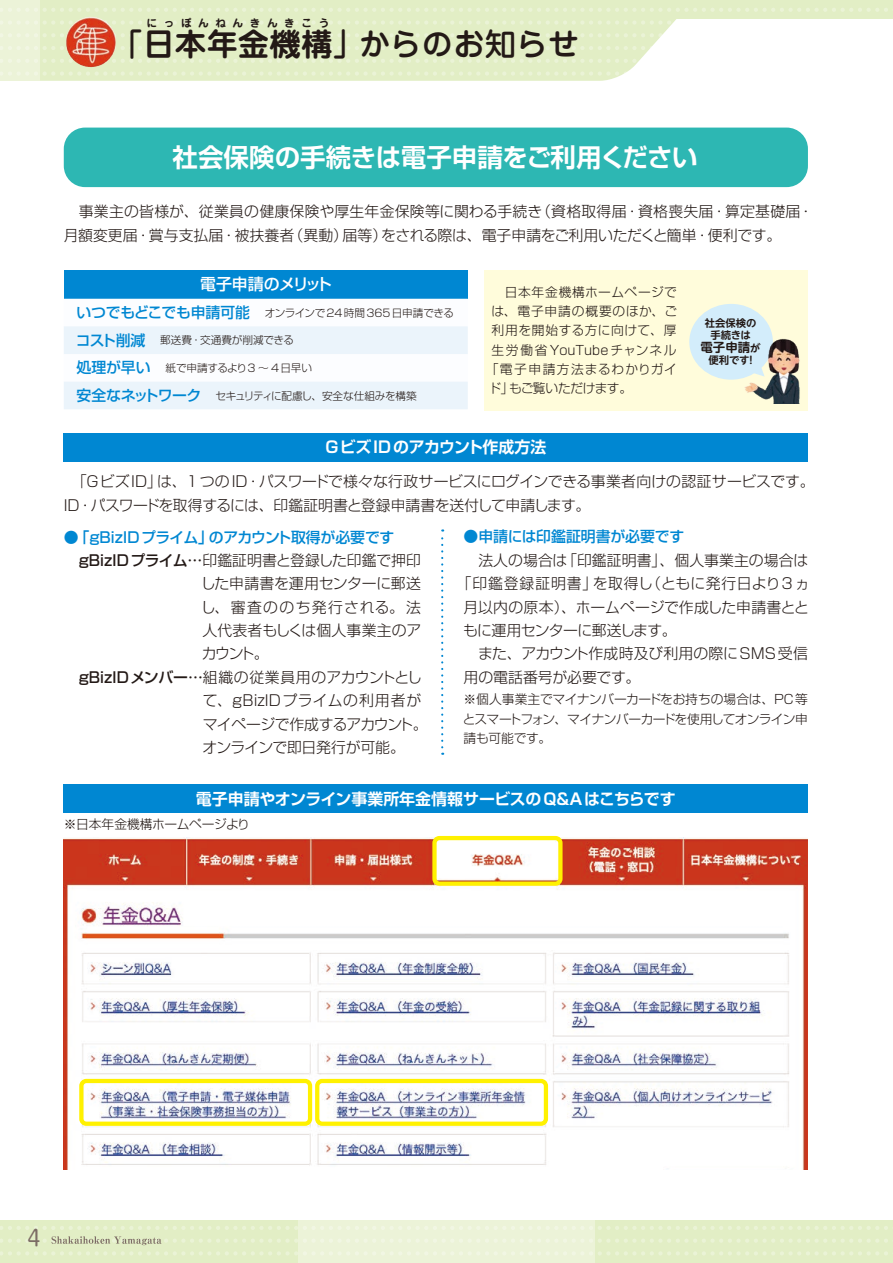
<style>
.page{position:relative;width:893px;height:1263px;background:#fff}
.page>*{position:absolute;margin:0;border:0;box-sizing:border-box;transform-origin:0 0}
.t1{font:500 31.5px "Jun 34 Pro";color:#231916}
.t2{font:700 31.5px "Jun 501 Pro";color:#231916}
.t3{font:700 25.5px "Shin Go Pro De";letter-spacing:-.005em;color:#fff}
.t4{font:21.3px "Shin M Go Pro";color:#7c6c64}
.t5{font:700 15.9px "Shin Go Pro De";letter-spacing:-.005em;color:#fff}
.t6{font:500 15.9px "Shin Go Pro";letter-spacing:-.02em;color:#fff}
.t7{font:300 14.85px/23.4px "Shin Go Pr 6";color:#231916}
.t8{font:500 14.85px "Shin Go Pr 6";letter-spacing:-.01em;color:#0087d2}
.t9{font:300 14.85px "Shin Go Pr 6";letter-spacing:.025em;color:#231916}
.t10{font:300 14.85px "Shin Go Pr 6";letter-spacing:.055em;color:#231916}
.t11{font:300 14.85px "Shin Go Pr 6";letter-spacing:.02em;color:#231916}
.t12{font:300 14.85px "Shin Go Pr 6";letter-spacing:-.05em;color:#231916}
.t13{font:300 14.85px "Shin Go Pr 6";letter-spacing:-.035em;color:#231916}
.t14{font:300 14.85px "Shin Go Pr 6";letter-spacing:.085em;color:#231916}
.t15{font:300 14.85px "Shin Go Pr 6";letter-spacing:-.02em;color:#231916}
.t16{font:300 12.75px/19.2px "Shin Go Pr 6";color:#231916;text-align:justify}
.t17{font:300 12.75px "Shin Go Pr 6";letter-spacing:-.03em;color:#231916}
.t18{font:300 12.75px "Shin Go Pr 6";letter-spacing:.035em;color:#231916}
.t19{font:300 12.75px "Shin Go Pr 6";letter-spacing:.065em;color:#231916}
.t20{font:300 12.75px "Shin Go Pr 6";letter-spacing:.04em;color:#231916}
.t21{font:300 12.75px "Shin Go Pr 6";letter-spacing:.08em;color:#231916}
.t22{font:300 12.75px "Shin Go Pr 6";letter-spacing:-.045em;color:#231916}
.t23{font:700 12.45px "UD Shin M Go Pr 6 De";color:#231916}
.t24{font:300 10.65px "Shin Go Pr 6";letter-spacing:-.02em;color:#231916}
.t25{font:700 10.5px "Jun 501 Pro";letter-spacing:.635em;color:#231916}
.t26{font:700 10.35px/11.7px "UD Shin M Go Pr 6 De";color:#231916;text-align:center}
.s1{font-weight:500;font-size:14.85px;color:#0087d2}
.s2{font-weight:500}
.s3{font-size:10.35px}
</style>
<div class="page">
<div style="left:0;top:1220px;width:893px;height:43px;background:#ecf3d8"></div>
<div style="left:0;top:1220px;width:298px;height:43px;background:#e2eec5"></div>
<div style="left:595px;top:1220px;width:298px;height:43px;background:#e2eec5"></div>
<div style="left:0;top:0;width:893px;height:18px;background:#e2eec5"></div>
<svg style="left:40px;top:18px;width:680px;height:63px;background:#e5efcb"></svg>
<div style="left:0;top:0;width:40px;height:81px;background:#ecf3d8"></div>
<svg style="left:0;top:8px;width:888px;height:4px"></svg>
<svg style="left:0;top:20px;width:720px;height:5px;background:#e6f0ce"></svg>
<svg style="left:0;top:33px;width:720px;height:4px;background:#e7f1d0"></svg>
<svg style="left:0;top:1226px;width:888px;height:4px"></svg>
<svg style="left:0;top:46px;width:720px;height:4px"></svg>
<svg style="left:0;top:59px;width:720px;height:4px"></svg>
<svg style="left:0;top:1251px;width:888px;height:4px"></svg>
<svg style="left:0;top:71px;width:720px;height:5px"></svg>
<div style="left:64px;top:270px;width:404px;height:29px;background:#0087d2"></div>
<svg style="left:64px;top:326px;width:404px;height:83px"></svg>
<div style="left:64px;top:433px;width:744px;height:28px;background:#0087d2"></div>
<svg style="left:441px;top:529px;width:2px;height:218px"></svg>
<div style="left:64px;top:784px;width:744px;height:29px;background:#0087d2"></div>
<div style="left:64px;top:128px;width:744px;height:59px;background:#2db7b3;border-radius:21px"></div>
<div style="left:485px;top:270px;width:323px;height:140px;background:#fffcdb"></div>
<div style="left:689px;top:304px;width:84px;height:76px;background:#d3edfb;border-radius:50%"></div>
<img style="left:736px;top:337px;width:64px;height:67px">
<svg style="left:751px;top:365px;width:14px;height:12px"></svg>
<img style="left:64px;top:837px;width:744px;height:332px">
<div style="left:432px;top:836px;width:131px;height:50px;border:4px solid #fff100;border-radius:5px"></div>
<div style="left:79px;top:1079px;width:233px;height:47px;border:4px solid #fff100;border-radius:5px"></div>
<div style="left:315px;top:1079px;width:233px;height:47px;border:4px solid #fff100;border-radius:5px"></div>
<svg style="left:0;top:1236px;width:888px;height:9px"></svg>
<img style="left:66px;top:17px;width:48px;height:50px">
<p class="t25" style="left:147px;top:15px;width:184px">にっぽんねんきんきこう</p>
<h1 class="t2" style="left:112px;top:20px;width:254px">「日本年金機構」</h1>
<h1 class="t1" style="left:127px;top:20px;width:454px">　　　　　　　 からのお知らせ</h1>
<h2 class="t3" style="left:173px;top:136px;width:526px">社会保険の手続きは電子申請をご利用ください</h2>
<p class="t7" style="left:64px;top:199px;width:751px">　事業主の皆様が、従業員の健康保険や厚生年金保険等に関わる手続き（資格取得届・資格喪失届・算定基礎届・月額変更届・賞与支払届・被扶養者（異動）届等）をされる際は、電子申請をご利用いただくと簡単・便利です。</p>
<p class="t6" style="left:200px;top:271px;width:133px">電子申請のメリット</p>
<p class="t24" style="left:77px;top:304px;width:379px"><span class="s1">いつでもどこでも申請可能</span> オンラインで24時間365日申請できる</p>
<p class="t24" style="left:76px;top:331px;width:220px"><span class="s1">コスト削減</span> 郵送費・交通費が削減できる</p>
<p class="t24" style="left:77px;top:359px;width:237px"><span class="s1">処理が早い</span> 紙で申請するより3 〜 4日早い</p>
<p class="t24" style="left:77px;top:387px;width:342px"><span class="s1">安全なネットワーク</span> セキュリティに配慮し、安全な仕組みを構築</p>
<p class="t5" style="left:325px;top:434px;width:222px">Gビズ IDのアカウント作成方法</p>
<p class="t7" style="left:64px;top:469px;width:752px">　「GビズID」は、1つのID・パスワードで様々な行政サービスにログインできる事業者向けの認証サービスです。<br>ID・パスワードを取得するには、印鑑証明書と登録申請書を送付して申請します。</p>
<p class="t8" style="left:64px;top:525px;width:332px">●「gBizIDプライム」のアカウント取得が必要です</p>
<p class="t7" style="left:79px;top:547px;width:344px"><span class="s2">gBizIDプライム…</span>印鑑証明書と登録した印鑑で押印</p>
<p class="t7" style="left:201px;top:571px;width:222px">した申請書を運用センターに郵送</p>
<p class="t14" style="left:201px;top:595px;width:222px">し、審査ののち発行される。法</p>
<p class="t7" style="left:202px;top:617px;width:221px">人代表者もしくは個人事業主のア</p>
<p class="t7" style="left:202px;top:641px;width:69px">カウント。</p>
<p class="t9" style="left:79px;top:665px;width:345px"><span class="s2">gBizIDメンバー…</span>組織の従業員用のアカウントとし</p>
<p class="t11" style="left:203px;top:688px;width:220px">て、gBizIDプライムの利用者が</p>
<p class="t12" style="left:203px;top:712px;width:226px">マイページで作成するアカウント。</p>
<p class="t15" style="left:203px;top:735px;width:204px">オンラインで即日発行が可能。</p>
<p class="t18" style="left:492px;top:282px;width:187px">　日本年金機構ホームページで</p>
<p class="t19" style="left:491px;top:301px;width:187px">は、電子申請の概要のほか、ご</p>
<p class="t20" style="left:492px;top:320px;width:186px">利用を開始する方に向けて、厚</p>
<p class="t16" style="left:492px;top:339px;width:187px">生労働省 YouTubeチャンネル</p>
<p class="t21" style="left:486px;top:358px;width:193px">「電子申請方法まるわかりガイ</p>
<p class="t22" style="left:489px;top:378px;width:145px">ド」もご覧いただけます。</p>
<p class="t26" style="left:705px;top:317px;width:53px">社会保検の手続きは</p>
<p class="t23" style="left:700px;top:337px;width:62px">電子申請<span class="s3">が</span></p>
<p class="t26" style="left:709px;top:354px;width:49px">便利です！</p>
<p class="t8" style="left:463px;top:525px;width:222px">●申請には印鑑証明書が必要です</p>
<p class="t7" style="left:463px;top:547px;width:346px">　法人の場合は「印鑑証明書」、個人事業主の場合は</p>
<p class="t10" style="left:457px;top:571px;width:355px">「印鑑登録証明書」を取得し（ともに発行日より3ヵ</p>
<p class="t7" style="left:463px;top:594px;width:347px">月以内の原本）、ホームページで作成した申請書とと</p>
<p class="t13" style="left:463px;top:618px;width:215px">もに運用センターに郵送します。</p>
<p class="t7" style="left:463px;top:641px;width:346px">　また、アカウント作成時及び利用の際にSMS受信</p>
<p class="t7" style="left:463px;top:664px;width:178px">用の電話番号が必要です。</p>
<p class="t16" style="left:463px;top:689px;width:347px">※個人事業主でマイナンバーカードをお持ちの場合は、PC等とスマートフォン、マイナンバーカードを使用してオンライン申請も可能です。</p>
<p class="t5" style="left:196px;top:786px;width:481px">電子申請やオンライン事業所年金情報サービスのQ&amp;Aはこちらです</p>
<p class="t17" style="left:64px;top:813px;width:188px">※日本年金機構ホームページより</p>
<h3 class="t4" style="left:27px;top:1221px;width:14px">4</h3>
</div>
